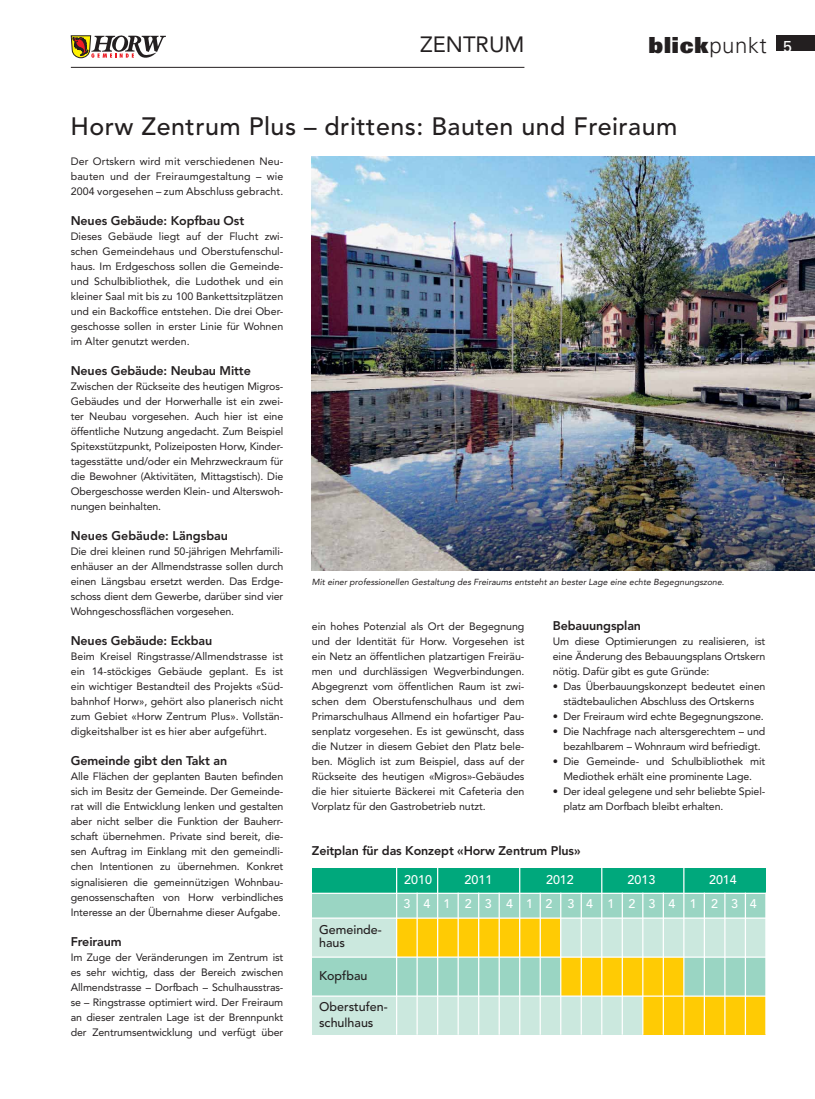
<style>
.page{position:relative;width:815px;height:1099px;background:#fff}
.page>*{position:absolute;margin:0;border:0;box-sizing:border-box;transform-origin:0 0}
.t1{font:500 25px "Avenir";letter-spacing:.02em;color:#231f20}
.t2{font:900 22.12px "Univers";letter-spacing:.04em;color:#231f20}
.t3{font:22px "Avenir";color:#231f20}
.t4{font:800 12.5px "Avenir";letter-spacing:-.01em;color:#231f20}
.t5{font:500 12.5px/12.5px "Avenir";color:#231f20}
.t6{font:500 12.5px/23.4px "Avenir";color:#fff}
.t7{font:10.62px/15px "Avenir";letter-spacing:-.01em;color:#231f20;text-align:justify}
.t8{font:italic 8.75px "Avenir";color:#231f20}
.s1{font-weight:300}
.s2{font-weight:400;font-size:15.88px;color:#fff}
</style>
<div class="page">
<svg style="left:70px;top:35px;width:95px;height:23px"></svg>
<hr style="left:71px;top:67px;width:453px;height:1px;background:#231f20">
<div style="left:776px;top:35px;width:39px;height:16px;background:#231f20"></div>
<img style="left:312px;top:157px;width:503px;height:413px">
<div style="left:312px;top:867px;width:453px;height:25px;background:#00a87c"></div>
<div style="left:312px;top:892px;width:453px;height:25px;background:#9ad5c3"></div>
<div style="left:312px;top:917px;width:453px;height:39px;background:#cbe8de"></div>
<div style="left:312px;top:956px;width:453px;height:39px;background:#9ad5c3"></div>
<div style="left:312px;top:995px;width:453px;height:39px;background:#cbe8de"></div>
<div style="left:397px;top:917px;width:19px;height:39px;background:#ffcb04"></div>
<div style="left:417px;top:917px;width:20px;height:39px;background:#ffcb04"></div>
<div style="left:438px;top:917px;width:19px;height:39px;background:#ffcb04"></div>
<div style="left:459px;top:917px;width:19px;height:39px;background:#ffcb04"></div>
<div style="left:479px;top:917px;width:20px;height:39px;background:#ffcb04"></div>
<div style="left:500px;top:917px;width:19px;height:39px;background:#ffcb04"></div>
<div style="left:520px;top:917px;width:20px;height:39px;background:#ffcb04"></div>
<div style="left:541px;top:917px;width:19px;height:39px;background:#ffcb04"></div>
<div style="left:561px;top:956px;width:20px;height:39px;background:#ffcb04"></div>
<div style="left:582px;top:956px;width:19px;height:39px;background:#ffcb04"></div>
<div style="left:602px;top:956px;width:20px;height:39px;background:#ffcb04"></div>
<div style="left:623px;top:956px;width:19px;height:39px;background:#ffcb04"></div>
<div style="left:643px;top:956px;width:20px;height:78px;background:#ffcb04"></div>
<div style="left:664px;top:956px;width:20px;height:78px;background:#ffcb04"></div>
<div style="left:685px;top:995px;width:19px;height:39px;background:#ffcb04"></div>
<div style="left:705px;top:995px;width:20px;height:39px;background:#ffcb04"></div>
<div style="left:726px;top:995px;width:19px;height:39px;background:#ffcb04"></div>
<div style="left:746px;top:995px;width:20px;height:39px;background:#ffcb04"></div>
<hr style="left:396px;top:858px;width:1px;height:176px;background:#fff">
<hr style="left:417px;top:892px;width:1px;height:142px;background:#fff">
<hr style="left:437px;top:866px;width:1px;height:168px;background:#fff">
<hr style="left:458px;top:892px;width:1px;height:142px;background:#fff">
<hr style="left:478px;top:892px;width:1px;height:142px;background:#fff">
<hr style="left:499px;top:892px;width:1px;height:142px;background:#fff">
<hr style="left:519px;top:865px;width:1px;height:169px;background:#fff">
<hr style="left:540px;top:892px;width:1px;height:142px;background:#fff">
<hr style="left:560px;top:892px;width:1px;height:142px;background:#fff">
<hr style="left:581px;top:892px;width:1px;height:142px;background:#fff">
<hr style="left:601px;top:867px;width:1px;height:167px;background:#fff">
<hr style="left:622px;top:892px;width:1px;height:142px;background:#fff">
<hr style="left:642px;top:892px;width:1px;height:142px;background:#fff">
<hr style="left:663px;top:892px;width:1px;height:142px;background:#fff">
<hr style="left:683px;top:866px;width:1px;height:168px;background:#fff">
<hr style="left:704px;top:892px;width:1px;height:142px;background:#fff">
<hr style="left:724px;top:892px;width:1px;height:142px;background:#fff">
<hr style="left:745px;top:892px;width:1px;height:142px;background:#fff">
<hr style="left:765px;top:892px;width:2px;height:142px;background:#fff">
<hr style="left:308px;top:892px;width:458px;height:1px;background:#fff">
<hr style="left:308px;top:917px;width:458px;height:1px;background:#fff">
<hr style="left:308px;top:956px;width:458px;height:1px;background:#fff">
<hr style="left:308px;top:995px;width:458px;height:1px;background:#fff">
<h3 class="t3" style="left:420px;top:35px;width:106px">ZENTRUM</h3>
<h2 class="t2" style="left:648px;top:37px;width:145px">blick<span class="s1">punkt</span> <span class="s2">5</span></h2>
<h1 class="t1" style="left:70px;top:116px;width:609px">Horw Zentrum Plus – drittens: Bauten und Freiraum</h1>
<p class="t7" style="left:71px;top:155px;width:214px">Der Ortskern wird mit verschiedenen Neu&shy;bauten und der Freiraumgestaltung – wie 2004 vorgesehen – zum Abschluss gebracht.</p>
<p class="t4" style="left:71px;top:216px;width:175px">Neues Gebäude: Kopfbau Ost</p>
<p class="t7" style="left:71px;top:230px;width:214px">Dieses Gebäude liegt auf der Flucht zwi&shy;schen Gemeindehaus und Oberstufenschul&shy;haus. Im Erdgeschoss sollen die Gemeinde&shy;und Schulbibliothek, die Ludothek und ein kleiner Saal mit bis zu 100 Bankettsitzplätzen und ein Backoffice entstehen. Die drei Ober&shy;geschosse sollen in erster Linie für Wohnen im Alter genutzt werden.</p>
<p class="t4" style="left:71px;top:366px;width:182px">Neues Gebäude: Neubau Mitte</p>
<p class="t7" style="left:71px;top:380px;width:214px">Zwischen der Rückseite des heutigen Migros-Gebäudes und der Horwerhalle ist ein zwei&shy;ter Neubau vorgesehen. Auch hier ist eine öffentliche Nutzung angedacht. Zum Beispiel Spitexstützpunkt, Polizeiposten Horw, Kinder&shy;tagesstätte und/oder ein Mehrzweckraum für die Bewohner (Aktivitäten, Mittagstisch). Die Obergeschosse werden Klein- und Alterswoh&shy;nungen beinhalten.</p>
<p class="t4" style="left:71px;top:531px;width:159px">Neues Gebäude: Längsbau</p>
<p class="t7" style="left:71px;top:545px;width:214px">Die drei kleinen rund 50-jährigen Mehrfamili&shy;enhäuser an der Allmendstrasse sollen durch einen Längsbau ersetzt werden. Das Erdge&shy;schoss dient dem Gewerbe, darüber sind vier Wohngeschossflächen vorgesehen.</p>
<p class="t4" style="left:71px;top:636px;width:143px">Neues Gebäude: Eckbau</p>
<p class="t7" style="left:71px;top:650px;width:214px">Beim Kreisel Ringstrasse/Allmendstrasse ist ein 14-stöckiges Gebäude geplant. Es ist ein wichtiger Bestandteil des Projekts «Süd&shy;bahnhof Horw», gehört also planerisch nicht zum Gebiet «Horw Zentrum Plus». Vollstän&shy;digkeitshalber ist es hier aber aufgeführt.</p>
<p class="t4" style="left:71px;top:756px;width:158px">Gemeinde gibt den Takt an</p>
<p class="t7" style="left:71px;top:770px;width:214px">Alle Flächen der geplanten Bauten befinden sich im Besitz der Gemeinde. Der Gemeinde&shy;rat will die Entwicklung lenken und gestalten aber nicht selber die Funktion der Bauherr&shy;schaft übernehmen. Private sind bereit, die&shy;sen Auftrag im Einklang mit den gemeindli&shy;chen Intentionen zu übernehmen. Konkret signalisieren die gemeinnützigen Wohnbau&shy;genossenschaften von Horw verbindliches Interesse an der Übernahme dieser Aufgabe.</p>
<p class="t4" style="left:71px;top:936px;width:52px">Freiraum</p>
<p class="t7" style="left:71px;top:950px;width:214px">Im Zuge der Veränderungen im Zentrum ist es sehr wichtig, dass der Bereich zwischen Allmendstrasse – Dorfbach – Schulhausstras&shy;se – Ringstrasse optimiert wird. Der Freiraum an dieser zentralen Lage ist der Brennpunkt der Zentrumsentwicklung und verfügt über</p>
<p class="t8" style="left:312px;top:578px;width:414px">Mit einer professionellen Gestaltung des Freiraums entsteht an bester Lage eine echte Begegnungszone.</p>
<p class="t7" style="left:312px;top:620px;width:214px">ein hohes Potenzial als Ort der Begegnung und der Identität für Horw. Vorgesehen ist ein Netz an öffentlichen platzartigen Freiräu&shy;men und durchlässigen Wegverbindungen.<br>Abgegrenzt vom öffentlichen Raum ist zwi&shy;schen dem Oberstufenschulhaus und dem Primarschulhaus Allmend ein hofartiger Pau&shy;senplatz vorgesehen. Es ist gewünscht, dass die Nutzer in diesem Gebiet den Platz bele&shy;ben. Möglich ist zum Beispiel, dass auf der Rückseite des heutigen «Migros»-Gebäudes die hier situierte Bäckerei mit Cafeteria den Vorplatz für den Gastrobetrieb nutzt.</p>
<p class="t4" style="left:553px;top:621px;width:90px">Bebauungsplan</p>
<p class="t7" style="left:553px;top:635px;width:214px">Um diese Optimierungen zu realisieren, ist eine Änderung des Bebauungsplans Ortskern nötig. Dafür gibt es gute Gründe:</p>
<p class="t7" style="left:553px;top:680px;width:214px;text-align:center">• Das Überbauungskonzept bedeutet einen städtebaulichen Abschluss des Ortskerns</p>
<p class="t7" style="left:553px;top:710px;width:213px">• Der Freiraum wird echte Begegnungszone.</p>
<p class="t7" style="left:553px;top:725px;width:214px;text-align:center">• Die Nachfrage nach altersgerechtem – und bezahlbarem – Wohnraum wird befriedigt.</p>
<p class="t7" style="left:553px;top:755px;width:214px;text-align:center">• Die Gemeinde- und Schulbibliothek mit<br>Mediothek erhält eine prominente Lage.</p>
<p class="t7" style="left:563px;top:785px;width:203px;text-indent:-11px">• Der ideal gelegene und sehr beliebte Spiel&shy;platz am Dorfbach bleibt erhalten.</p>
<p class="t4" style="left:312px;top:846px;width:270px">Zeitplan für das Konzept «Horw Zentrum Plus»</p>
<p class="t6" style="left:404px;top:869px;width:355px;text-indent:305px">2014<br>3 4 1 2 3 4 1 2 3 4 1 2 3 4 1 2 3 4</p>
<p class="t6" style="left:404px;top:869px;width:29px">2010</p>
<p class="t6" style="left:465px;top:869px;width:29px">2011</p>
<p class="t6" style="left:546px;top:869px;width:29px">2012</p>
<p class="t6" style="left:628px;top:869px;width:29px">2013</p>
<p class="t5" style="left:319px;top:924px;width:64px">Gemeinde&shy;haus</p>
<p class="t5" style="left:319px;top:971px;width:50px">Kopfbau</p>
<p class="t5" style="left:319px;top:999px;width:70px;line-height:16px">Oberstufen&shy;schulhaus</p>
</div>
